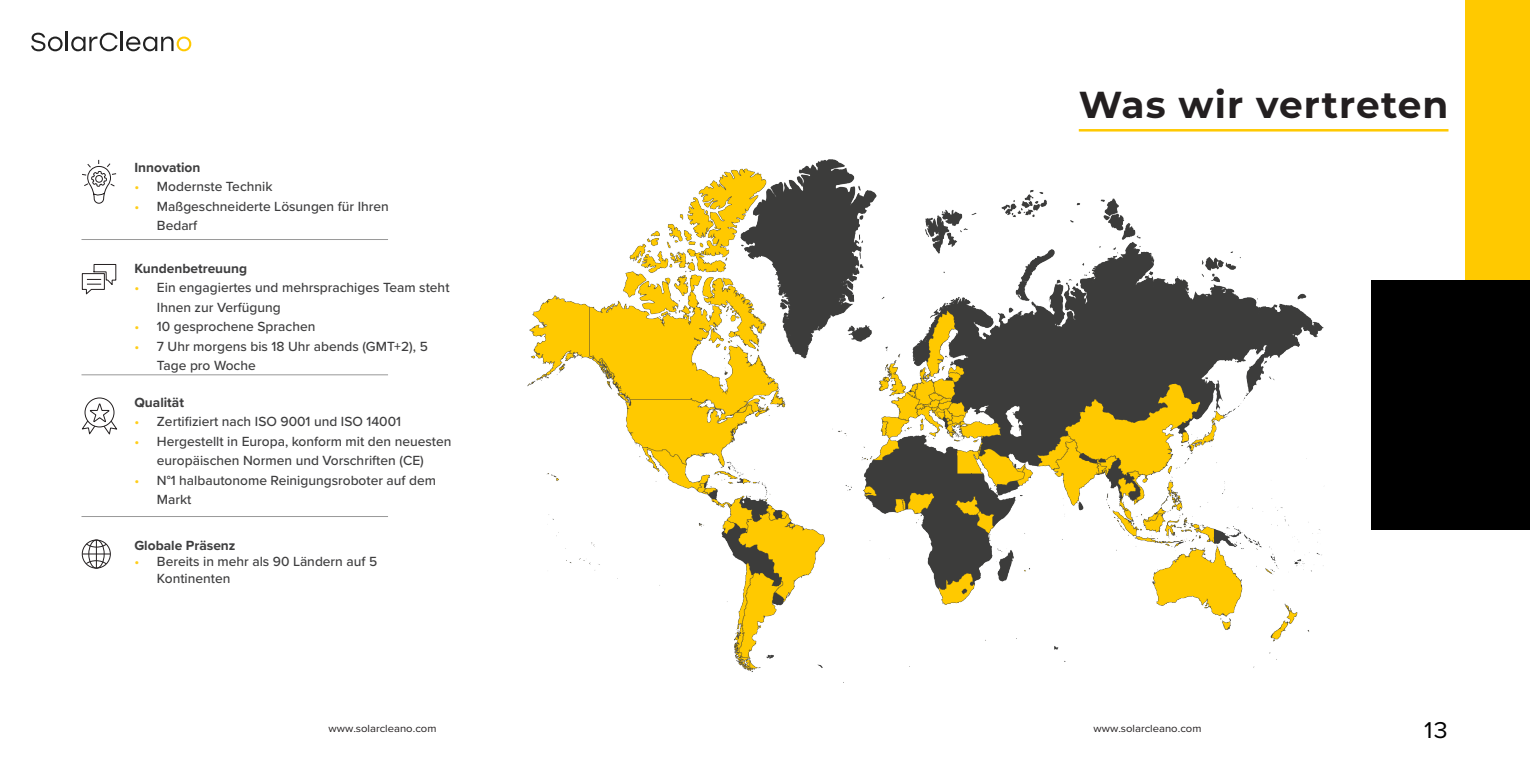
<style>
.page{position:relative;width:1530px;height:765px;background:#fff}
.page>*{position:absolute;margin:0;border:0;box-sizing:border-box;transform-origin:0 0}
.t1{font:700 37.5px "Montserrat";letter-spacing:.03em;color:#231f20}
.t2{font:23.75px "Proxima Nova";color:#000;scale:1.05 1}
.t3{font:500 13.75px/19.5px "Proxima Nova";color:#3e3e3f}
.t4{font:700 13.75px "Proxima Nova";color:#3e3e3f}
.t5{font:10.75px "Proxima Nova";color:#231f20;scale:1.05 1}
.s1{color:#ffce1a}
</style>
<div class="page">
<hr style="left:81px;top:239px;width:307px;height:1px;background:#999">
<hr style="left:81px;top:375px;width:307px;height:1px;background:#999">
<hr style="left:81px;top:516px;width:307px;height:1px;background:#999">
<div style="left:82px;top:540px;width:29px;height:28px;border:1px solid #231f20;border-radius:50%"></div>
<svg style="left:82px;top:540px;width:28px;height:28px"></svg>
<svg style="left:82px;top:159px;width:35px;height:45px"></svg>
<svg style="left:82px;top:264px;width:35px;height:31px"></svg>
<div style="left:85px;top:398px;width:29px;height:29px;border:1px solid #231f20;border-radius:50%"></div>
<svg style="left:82px;top:400px;width:36px;height:35px"></svg>
<div style="left:1465px;top:0;width:65px;height:512px;background:#ffc900"></div>
<div style="left:1372px;top:281px;width:158px;height:249px;background:#000"></div>
<hr style="left:1079px;top:129px;width:370px;height:3px;background:#ffc900">
<img style="left:527px;top:160px;width:797px;height:523px">
<svg style="left:31px;top:33px;width:32px;height:18px"></svg>
<hr style="left:66px;top:31px;width:2px;height:20px;background:#222">
<svg style="left:71px;top:33px;width:47px;height:18px"></svg>
<hr style="left:121px;top:31px;width:2px;height:20px;background:#222">
<svg style="left:126px;top:37px;width:65px;height:14px"></svg>
<p class="t4" style="left:134px;top:157px;width:68px">Innovation</p>
<p class="t3" style="left:134px;top:177px;width:140px"><span class="s1">•</span> Modernste Technik</p>
<p class="t3" style="left:157px;top:196px;width:234px;text-indent:-22px"><span class="s1">•</span> Maßgeschneiderte Lösungen für Ihren<br>Bedarf</p>
<p class="t4" style="left:134px;top:258px;width:114px">Kundenbetreuung</p>
<p class="t3" style="left:157px;top:278px;width:294px;text-indent:-22px"><span class="s1">•</span> Ein engagiertes und mehrsprachiges Team steht<br>Ihnen zur Verfügung</p>
<p class="t3" style="left:134px;top:316px;width:183px"><span class="s1">•</span> 10 gesprochene Sprachen</p>
<p class="t3" style="left:157px;top:336px;width:272px;text-indent:-22px"><span class="s1">•</span> 7 Uhr morgens bis 18 Uhr abends (GMT+2), 5<br>Tage pro Woche</p>
<p class="t4" style="left:134px;top:392px;width:51px">Qualität</p>
<p class="t3" style="left:134px;top:411px;width:268px"><span class="s1">•</span> Zertifiziert nach ISO 9001 und ISO 14001</p>
<p class="t3" style="left:134px;top:431px;width:319px;text-align:center"><span class="s1">•</span> Hergestellt in Europa, konform mit den neuesten europäischen Normen und Vorschriften (CE)</p>
<p class="t3" style="left:157px;top:470px;width:281px;text-indent:-22px"><span class="s1">•</span> N°1 halbautonome Reinigungsroboter auf dem<br>Markt</p>
<p class="t4" style="left:134px;top:535px;width:103px">Globale Präsenz</p>
<p class="t3" style="left:157px;top:553px;width:222px;line-height:16.5px;text-indent:-22px"><span class="s1">•</span> Bereits in mehr als 90 Ländern auf 5<br>Kontinenten</p>
<h1 class="t1" style="left:1079px;top:77px;width:371px">Was wir vertreten</h1>
<p class="t5" style="left:329px;top:721px;width:104px">www.solarcleano.com</p>
<p class="t5" style="left:1094px;top:721px;width:104px">www.solarcleano.com</p>
<h2 class="t2" style="left:1424px;top:712px;width:24px">13</h2>
</div>
